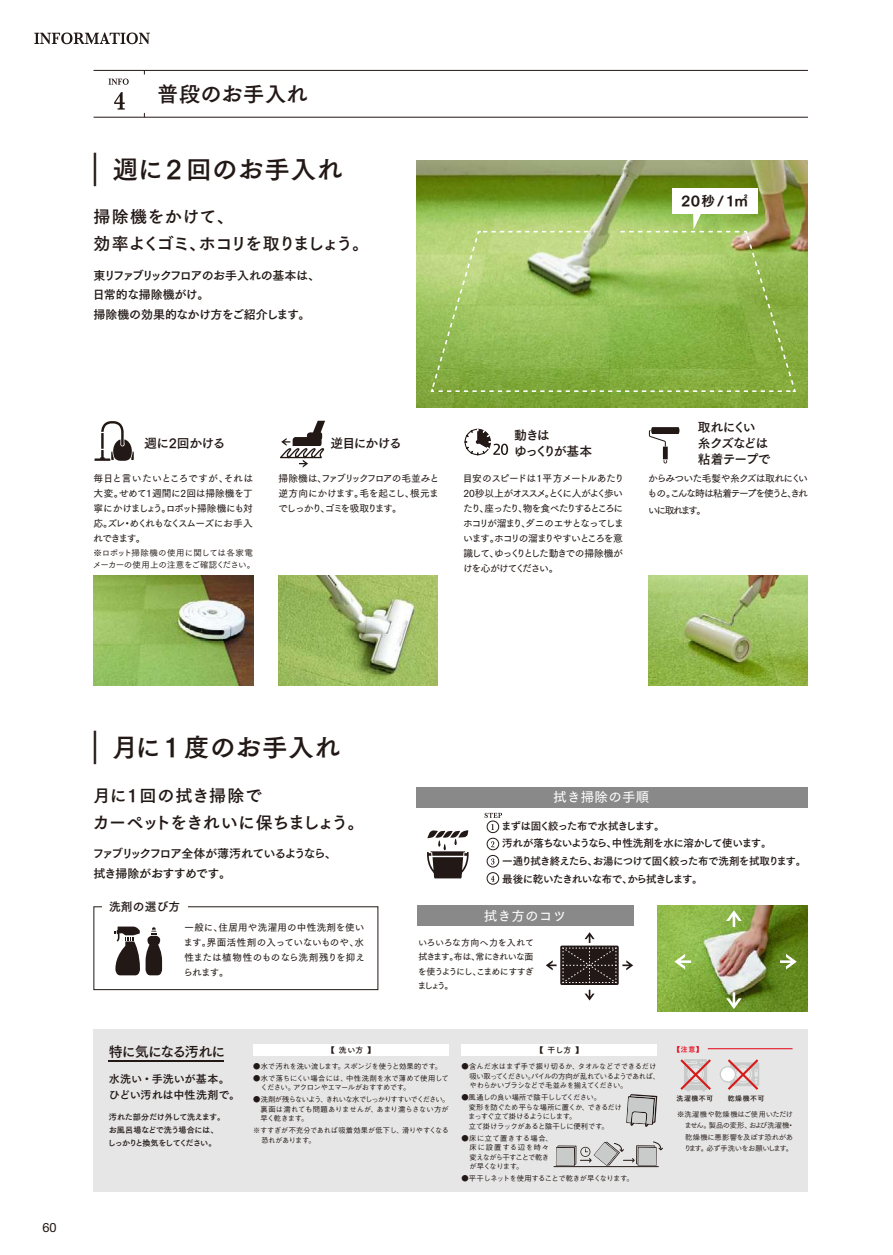
<style>
.page{position:relative;width:893px;height:1255px;background:#fff}
.page>*{position:absolute;margin:0;border:0;box-sizing:border-box;transform-origin:0 0}
.t1{font:25.5px "Tsuku Go Pro B";letter-spacing:.03em;color:#221815}
.t2{font:21.3px "Tsuku Go Pro B";letter-spacing:.015em;color:#221815}
.t3{font:16.95px/26.5px "Tsuku Go Pro B";letter-spacing:-.02em;color:#221815}
.t4{font:13.95px "Tsuku Go Pro B";letter-spacing:-.065em;color:#221815}
.t5{font:13.5px "Tsuku Go Pro D";letter-spacing:.02em;color:#fff}
.t6{font:13.5px "Tsuku Go Pro E";color:#221815}
.t7{font:12.75px/15.9px "Tsuku Go Pro B";letter-spacing:-.08em;color:#221815}
.t8{font:12.75px/15.9px "Tsuku Go Pro B";letter-spacing:-.125em;color:#221815}
.t9{font:12.75px "Tsuku Go Pro B";letter-spacing:-.045em;color:#221815}
.t10{font:12.75px "Helvetica Neue";color:#221815}
.t11{font:12px/19.5px "Tsuku Go Pro B";letter-spacing:-.06em;color:#221815}
.t12{font:12px/19.5px "Tsuku Go Pro B";letter-spacing:-.08em;color:#221815}
.t13{font:11.7px "Tsuku Go Pro B";letter-spacing:.02em;color:#221815}
.t14{font:10.95px/15.5px "Tsuku Go Pro B";letter-spacing:-.005em;color:#221815}
.t15{font:10.5px/17.7px "Tsuku Go Pro B";letter-spacing:-.08em;color:#221815}
.t16{font:9.75px/15px "Tsuku Go Pro D";letter-spacing:-.11em;color:#221815;text-align:justify}
.t17{font:9.6px/14.9px "Tsuku Go Pro D";letter-spacing:-.02em;color:#221815;text-align:justify}
.t18{font:9px/14.2px "Tsuku Go Pro D";letter-spacing:-.065em;color:#221815;text-align:justify}
.t19{font:8.55px/12px "Tsuku Go Pro M";color:#221815}
.t20{font:8.1px/13.2px "Tsuku Go Pro B";letter-spacing:-.065em;color:#221815}
.t21{font:7.8px "Tsuku Go Pro B";letter-spacing:.025em;color:#221815}
.t22{font:500 7.35px/9.6px "Gothic BBB Pr 6";letter-spacing:-.04em;color:#221815}
.t23{font:500 7.35px/9.6px "Gothic BBB Pr 6";letter-spacing:-.02em;color:#221815}
.t24{font:7.35px/11.4px "Tsuku Go Pro M";letter-spacing:-.035em;color:#221815}
.t25{font:500 7.35px/9.6px "Gothic BBB Pr 6";color:#221815}
.t26{font:500 7.35px "Gothic BBB Pr 6";letter-spacing:-.11em;color:#221815}
.t27{font:500 7.35px "Gothic BBB Pr 6";letter-spacing:.005em;color:#221815}
.t28{font:500 7.35px "Gothic BBB Pr 6";letter-spacing:-.065em;color:#221815}
.t29{font:500 7.35px "Gothic BBB Pr 6";letter-spacing:-.08em;color:#221815}
.t30{font:6.9px "Tsuku Go Pro B";letter-spacing:.075em;color:#221815}
.t31{font:6.9px "Tsuku Go Pro B";color:#e60012}
.s1{font-size:38.25px}
</style>
<div class="page">
<div style="left:94px;top:1029px;width:714px;height:162px;background:#e6e6e6"></div>
<div style="left:417px;top:787px;width:391px;height:20px;background:#898989"></div>
<img style="left:417px;top:161px;width:391px;height:246px">
<img style="left:657px;top:905px;width:151px;height:106px">
<svg style="left:94px;top:421px;width:40px;height:40px"></svg>
<svg style="left:464px;top:428px;width:44px;height:28px"></svg>
<svg style="left:280px;top:421px;width:45px;height:46px"></svg>
<svg style="left:649px;top:427px;width:30px;height:36px"></svg>
<svg style="left:427px;top:830px;width:42px;height:48px"></svg>
<div style="left:560px;top:945px;width:59px;height:39px;background:#221815;border-radius:2px"></div>
<svg style="left:546px;top:932px;width:87px;height:51px"></svg>
<svg style="left:584px;top:989px;width:11px;height:11px"></svg>
<svg style="left:726px;top:910px;width:16px;height:16px"></svg>
<svg style="left:780px;top:953px;width:17px;height:16px"></svg>
<svg style="left:674px;top:953px;width:17px;height:16px"></svg>
<svg style="left:726px;top:992px;width:16px;height:17px"></svg>
<svg style="left:114px;top:926px;width:26px;height:49px"></svg>
<svg style="left:146px;top:927px;width:16px;height:48px"></svg>
<img style="left:94px;top:575px;width:159px;height:110px">
<img style="left:648px;top:575px;width:160px;height:110px">
<img style="left:279px;top:575px;width:159px;height:110px">
<div style="left:672px;top:188px;width:85px;height:26px;background:#fff"></div>
<svg style="left:431px;top:213px;width:364px;height:179px;background:#9bbd5d"></svg>
<div style="left:417px;top:905px;width:217px;height:21px;background:#898989"></div>
<hr style="left:109px;top:1060px;width:115px;height:1px;background:#221815">
<svg style="left:485px;top:812px;width:17px;height:6px"></svg>
<div style="left:487px;top:820px;width:12px;height:12px;border:1px solid #221815;border-radius:50%"></div>
<svg style="left:491px;top:824px;width:3px;height:6px"></svg>
<div style="left:487px;top:838px;width:12px;height:12px;border:1px solid #221815;border-radius:50%"></div>
<svg style="left:491px;top:841px;width:3px;height:6px"></svg>
<div style="left:487px;top:855px;width:12px;height:12px;border:1px solid #221815;border-radius:50%"></div>
<svg style="left:491px;top:858px;width:3px;height:6px"></svg>
<div style="left:487px;top:872px;width:12px;height:12px;border:1px solid #221815;border-radius:50%"></div>
<svg style="left:491px;top:875px;width:3px;height:6px"></svg>
<div style="left:253px;top:1044px;width:196px;height:11px;background:#fff"></div>
<hr style="left:708px;top:1048px;width:84px;height:1px;background:#e60012">
<svg style="left:680px;top:1059px;width:31px;height:33px"></svg>
<svg style="left:720px;top:1066px;width:16px;height:16px"></svg>
<div style="left:721px;top:1067px;width:14px;height:14px;background:#fff;border-radius:50%"></div>
<svg style="left:725px;top:1059px;width:34px;height:31px"></svg>
<svg style="left:626px;top:1094px;width:31px;height:32px"></svg>
<div style="left:462px;top:1044px;width:195px;height:11px;background:#fff"></div>
<svg style="left:34px;top:32px;width:116px;height:12px"></svg>
<svg style="left:108px;top:79px;width:21px;height:6px"></svg>
<hr style="left:94px;top:117px;width:714px;height:1px;background:#221815">
<hr style="left:94px;top:70px;width:714px;height:1px;background:#221815">
<svg style="left:114px;top:92px;width:11px;height:18px"></svg>
<svg style="left:556px;top:1141px;width:107px;height:24px"></svg>
<hr style="left:554px;top:1166px;width:104px;height:1px;background:#221815">
<h2 class="t2" style="left:157px;top:75px;width:152px">普段のお手入れ</h2>
<h1 class="t1" style="left:94px;top:147px;width:250px"><span class="s1">■</span> 週に2 回のお手入れ</h1>
<h3 class="t3" style="left:94px;top:202px;width:277px">掃除機をかけて、<br>効率よくゴミ、ホコリを取りましょう。</h3>
<p class="t11" style="left:93px;top:264px;width:229px">東リファブリックフロアのお手入れの基本は、日常的な掃除機がけ。<br>掃除機の効果的なかけ方をご紹介します。</p>
<h3 class="t9" style="left:144px;top:432px;width:83px">週に2回かける</h3>
<h3 class="t7" style="left:331px;top:433px;width:73px">逆目にかける</h3>
<h3 class="t8" style="left:514px;top:425px;width:80px">動きは<br>ゆっくりが基本</h3>
<h3 class="t6" style="left:681px;top:189px;width:68px">20秒/ 1㎡</h3>
<h3 class="t7" style="left:698px;top:417px;width:74px">取れにくい糸クズなどは粘着テープで</h3>
<p class="t16" style="left:93px;top:469px;width:161px">毎日と言いたいところですが、それは大変。せめて1週間に2回は掃除機を丁寧にかけましょう。ロボット掃除機にも対応。ズレ・めくれもなくスムーズにお手入れできます。</p>
<p class="t19" style="left:93px;top:545px;width:164px">※ロボット掃除機の使用に関しては各家電メーカーの使用上の注意をご確認ください。</p>
<p class="t16" style="left:278px;top:469px;width:163px">掃除機は、ファブリックフロアの毛並みと逆方向にかけます。毛を起こし、根元までしっかり、ゴミを吸取ります。</p>
<p class="t16" style="left:463px;top:469px;width:163px;text-align:left">目安のスピードは1平方メートルあたり<br>20秒以上がオススメ。とくに人がよく歩いたり、座ったり、物を食べたりするところにホコリが溜まり、ダニのエサとなってしまいます。ホコリの溜まりやすいところを意識して、ゆっくりとした動きでの掃除機がけを心がけてください。</p>
<p class="t16" style="left:648px;top:469px;width:162px">からみついた毛髪や糸クズは取れにくいもの。こんな時は粘着テープを使うと、きれ</p>
<p class="t16" style="left:648px;top:501px;width:60px">いに取れます。</p>
<h3 class="t10" style="left:43px;top:1219px;width:16px">60</h3>
<h1 class="t1" style="left:94px;top:725px;width:248px"><span class="s1">■</span> 月に1 度のお手入れ</h1>
<h3 class="t3" style="left:93px;top:780px;width:273px">月に1回の拭き掃除で<br>カーペットをきれいに保ちましょう。</h3>
<p class="t12" style="left:92px;top:842px;width:246px">ファブリックフロア全体が薄汚れているようなら、拭き掃除がおすすめです。</p>
<p class="t13" style="left:109px;top:896px;width:73px">洗剤の選び方</p>
<p class="t17" style="left:183px;top:918px;width:183px">一般に、住居用や洗濯用の中性洗剤を使います。界面活性剤の入っていないものや、水性または植物性のものなら洗剤残りを抑えられます。</p>
<h3 class="t5" style="left:553px;top:785px;width:98px">拭き掃除の手順</h3>
<p class="t15" style="left:501px;top:815px;width:307px">まずは固く絞った布で水拭きします。<br>汚れが落ちないようなら、中性洗剤を水に溶かして使います。<br>一通り拭き終えたら、お湯につけて固く絞った布で洗剤を拭取ります。最後に乾いたきれいな布で、から拭きします。</p>
<h3 class="t5" style="left:484px;top:905px;width:84px">拭き方のコツ</h3>
<p class="t18" style="left:417px;top:934px;width:118px">いろいろな方向へ力を入れて拭きます。布は、常にきれいな面を使うようにし、こまめにすすぎましょう。</p>
<h3 class="t4" style="left:109px;top:1039px;width:118px">特に気になる汚れに</h3>
<p class="t14" style="left:109px;top:1069px;width:133px">水洗い・手洗いが基本。ひどい汚れは中性洗剤で。</p>
<p class="t20" style="left:108px;top:1108px;width:119px">汚れた部分だけ外して洗えます。お風呂場などで洗う場合には、しっかりと換気をしてください。</p>
<p class="t21" style="left:327px;top:1042px;width:49px">【 洗い方 】</p>
<p class="t22" style="left:253px;top:1061px;width:190px">●水で汚れを洗い流します。スポンジを使うと効果的です。</p>
<p class="t23" style="left:260px;top:1072px;width:190px;text-indent:-7px">●水で落ちにくい場合には、中性洗剤を水で薄めて使用してください。アクロンやエマールがおすすめです。</p>
<p class="t26" style="left:253px;top:1093px;width:198px">●洗剤が残らないよう、きれいな水でしっかりすすいでください。</p>
<p class="t27" style="left:253px;top:1102px;width:197px">　裏面は濡れても問題ありませんが、あまり濡らさない方が</p>
<p class="t22" style="left:261px;top:1113px;width:49px">早く乾きます。</p>
<p class="t23" style="left:261px;top:1124px;width:189px;text-indent:-8px">※すすぎが不充分であれば吸着効果が低下し、滑りやすくなる恐れがあります。</p>
<p class="t21" style="left:536px;top:1042px;width:48px">【 干し方 】</p>
<p class="t22" style="left:470px;top:1061px;width:192px;text-indent:-8px">●含んだ水はまず手で振り切るか、タオルなどでできるだけ吸い取ってください。パイルの方向が乱れているようであれば、やわらかいブラシなどで毛並みを揃えてください。</p>
<p class="t22" style="left:461px;top:1092px;width:141px">●風通しの良い場所で陰干ししてください。</p>
<p class="t22" style="left:461px;top:1101px;width:162px">　変形を防ぐため平らな場所に置くか、できるだけ</p>
<p class="t29" style="left:468px;top:1110px;width:110px">まっすぐ立て掛けるようにします。</p>
<p class="t22" style="left:461px;top:1120px;width:149px">　立て掛けラックがあると陰干しに便利です。</p>
<p class="t25" style="left:470px;top:1132px;width:85px;text-indent:-8px">●床に立て置きする場合、床に設置する辺を時々変えながら干すことで乾きが早くなります。</p>
<p class="t28" style="left:461px;top:1172px;width:174px">●平干しネットを使用することで乾きが早くなります。</p>
<p class="t31" style="left:674px;top:1043px;width:30px">【注意】</p>
<p class="t30" style="left:677px;top:1092px;width:38px">洗濯機不可</p>
<p class="t30" style="left:728px;top:1092px;width:38px">乾燥機不可</p>
<p class="t24" style="left:684px;top:1107px;width:112px;text-indent:-7px">※洗濯機や乾燥機はご使用いただけません。製品の変形、および洗濯機・乾燥機に悪影響を及ぼす恐れがあります。必ず手洗いをお願いします。</p>
</div>
